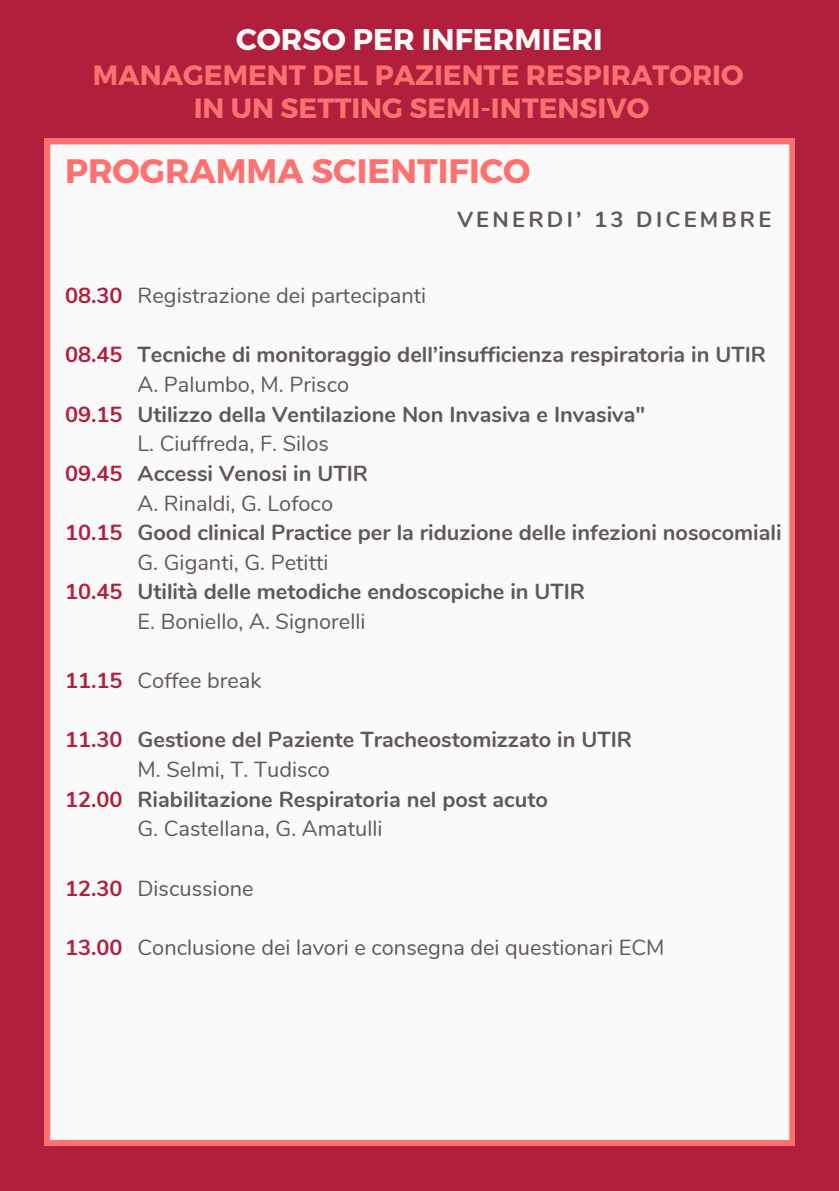
<style>
.page{position:relative;width:839px;height:1191px;background:#fff}
.page>*{position:absolute;margin:0;border:0;box-sizing:border-box;transform-origin:0 0}
.t1{font:700 34px "Montserrat";color:#ff7171}
.t2{font:700 29.8px "Montserrat";color:#fafafa}
.t3{font:700 28px/33px "Montserrat";color:#ff7171;text-align:center}
.t4{font:700 22px "Nunito";letter-spacing:.15em;color:#60575c}
.t5{font:700 21.8px "Nunito";color:#60575c}
.t6{font:21.8px "Nunito";color:#60575c}
.t7{font:700 21.8px "Nunito";color:#b21f3c}
</style>
<div class="page">
<div style="left:0;top:0;width:838px;height:1191px;background:#b21f3c"></div>
<div style="left:44px;top:138px;width:750px;height:1008px;background:#fafafa"></div>
<p class="t2" style="left:236px;top:20px;width:368px">CORSO PER INFERMIERI</p>
<p class="t3" style="left:93px;top:57px;width:652px">MANAGEMENT DEL PAZIENTE RESPIRATORIO<br>IN UN SETTING SEMI-INTENSIVO</p>
<p class="t1" style="left:65px;top:149px;width:467px">PROGRAMMA SCIENTIFICO</p>
<p class="t4" style="left:457px;top:204px;width:315px">VENERDI’ 13 DICEMBRE</p>
<h2 class="t7" style="left:65px;top:281px;width:59px">08.30</h2>
<h2 class="t7" style="left:65px;top:340px;width:59px">08.45</h2>
<h1 class="t7" style="left:65px;top:400px;width:59px">09.15</h1>
<h3 class="t7" style="left:65px;top:459px;width:59px">09.45</h3>
<h4 class="t7" style="left:65px;top:518px;width:59px">10.15</h4>
<h4 class="t7" style="left:65px;top:577px;width:59px">10.45</h4>
<h4 class="t7" style="left:65px;top:666px;width:59px">11.15</h4>
<h4 class="t6" style="left:137px;top:281px;width:290px">Registrazione dei partecipanti</h4>
<h4 class="t5" style="left:137px;top:340px;width:630px">Tecniche di monitoraggio dell’insufficienza respiratoria in UTIR</h4>
<h4 class="t6" style="left:137px;top:370px;width:213px">A. Palumbo, M. Prisco</h4>
<h4 class="t5" style="left:137px;top:400px;width:509px">Utilizzo della Ventilazione Non Invasiva e Invasiva"</h4>
<p class="t6" style="left:137px;top:429px;width:193px">L. Ciuffreda, F. Silos</p>
<p class="t5" style="left:137px;top:459px;width:232px">Accessi Venosi in UTIR</p>
<p class="t6" style="left:137px;top:489px;width:197px">A. Rinaldi, G. Lofoco</p>
<p class="t5" style="left:137px;top:518px;width:645px">Good clinical Practice per la riduzione delle infezioni nosocomiali</p>
<p class="t6" style="left:137px;top:548px;width:192px">G. Giganti, G. Petitti</p>
<p class="t5" style="left:137px;top:577px;width:449px">Utilità delle metodiche endoscopiche in UTIR</p>
<p class="t6" style="left:137px;top:607px;width:229px">E. Boniello, A. Signorelli</p>
<p class="t6" style="left:137px;top:666px;width:125px">Coffee break</p>
<h4 class="t7" style="left:65px;top:725px;width:59px">11.30</h4>
<h4 class="t7" style="left:65px;top:785px;width:59px">12.00</h4>
<h4 class="t7" style="left:65px;top:874px;width:59px">12.30</h4>
<p class="t5" style="left:137px;top:725px;width:496px">Gestione del Paziente Tracheostomizzato in UTIR</p>
<p class="t6" style="left:137px;top:755px;width:194px">M. Selmi, T. Tudisco</p>
<p class="t5" style="left:137px;top:785px;width:412px">Riabilitazione Respiratoria nel post acuto</p>
<p class="t6" style="left:137px;top:814px;width:246px">G. Castellana, G. Amatulli</p>
<p class="t6" style="left:137px;top:874px;width:117px">Discussione</p>
<h4 class="t7" style="left:65px;top:933px;width:59px">13.00</h4>
<p class="t6" style="left:137px;top:933px;width:528px">Conclusione dei lavori e consegna dei questionari ECM</p>
</div>
